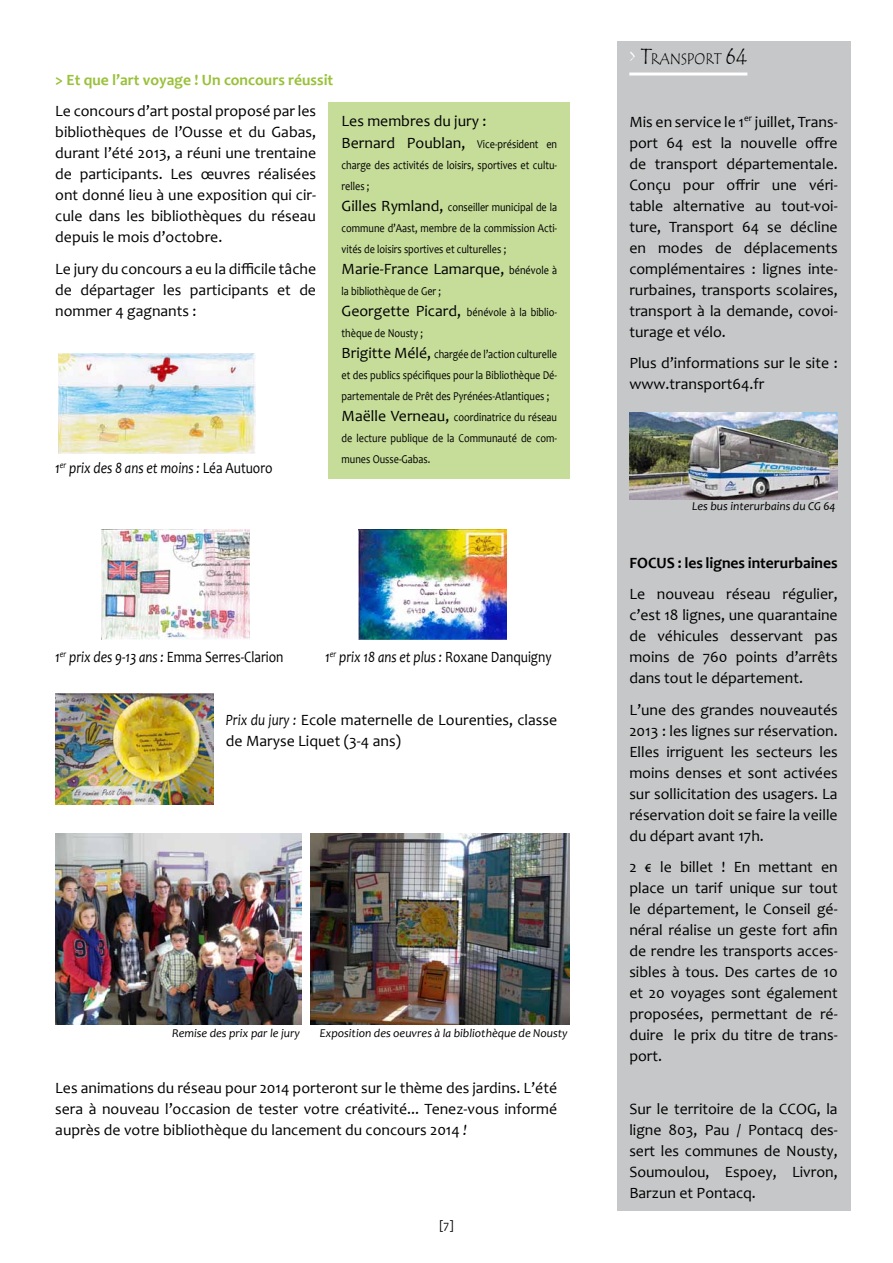
<style>
.page{position:relative;width:893px;height:1263px;background:#fff}
.page>*{position:absolute;margin:0;border:0;box-sizing:border-box;transform-origin:0 0}
.t1{font:15.75px/21px "Candara";color:#000;text-align:justify}
.t2{font:italic 15.75px "Candara";color:#000;scale:.85 1}
.t3{font:15.75px "Candara";color:#000;scale:.85 1}
.t4{font:700 15.75px "Candara";color:#99c139}
.t5{font:700 15.75px "Candara";color:#000}
.t6{font:15.75px "Tempus Sans ITC";color:#000;scale:.88 1}
.t7{font:12px/21px "Candara";color:#000;scale:.85 1}
.t8{font:italic 12px "Candara";color:#000}
.t9{font:12px "Candara";color:#000}
.s1{font-style:normal}
.s2{font-size:15.75px}
.s3{font-size:12px}
.s4{font-style:italic}
.s5{font-size:22.5px;color:#fff}
.s6{font-size:22.5px}
</style>
<div class="page">
<div style="left:617px;top:41px;width:233px;height:1170px;background:#c6c7c8"></div>
<hr style="left:629px;top:73px;width:118px;height:3px;background:#fff">
<div style="left:329px;top:102px;width:241px;height:377px;background:#c6dc99"></div>
<img style="left:58px;top:353px;width:198px;height:100px">
<img style="left:101px;top:529px;width:148px;height:110px">
<img style="left:359px;top:529px;width:148px;height:110px">
<img style="left:55px;top:833px;width:247px;height:192px">
<img style="left:310px;top:833px;width:260px;height:192px">
<img style="left:55px;top:693px;width:158px;height:112px">
<img style="left:629px;top:412px;width:209px;height:87px">
<p class="t4" style="left:55px;top:70px;width:279px">&gt; Et que l’art voyage ! Un concours réussit</p>
<p class="t1" style="left:55px;top:100px;width:262px">Le concours d’art postal proposé par les bibliothèques de l’Ousse et du Gabas, durant l’été 2013, a réuni une trentaine de participants. Les œuvres réalisées ont donné lieu à une exposition qui cir&shy;cule dans les bibliothèques du réseau depuis le mois d’octobre.</p>
<p class="t1" style="left:55px;top:258px;width:262px">Le jury du concours a eu la difficile tâche de départager les participants et de nommer 4 gagnants :</p>
<p class="t2" style="left:55px;top:458px;width:257px">1<sup>er</sup> prix des 8 ans et moins : <span class="s1">Léa Autuoro</span></p>
<p class="t1" style="left:342px;top:110px;width:146px">Les membres du jury :</p>
<p class="t7" style="left:342px;top:133px;width:255px"><span class="s2">Bernard Poublan,</span> Vice-président en charge des activités de loisirs, sportives et cultu&shy;relles ;<br><span class="s2">Gilles Rymland,</span> conseiller municipal de la commune d’Aast, membre de la commission Acti&shy;vités de loisirs sportives et culturelles ;</p>
<p class="t1" style="left:342px;top:258px;width:217px">Marie-France Lamarque, <span class="s3">bénévole à</span></p>
<p class="t7" style="left:342px;top:280px;width:255px">la bibliothèque de Ger ;<br><span class="s2">Georgette Picard,</span> bénévole à la biblio&shy;thèque de Nousty ;<br><span class="s2">Brigitte Mélé,</span> chargée de l’action culturelle et des publics spécifiques pour la Bibliothèque Dé&shy;partementale de Prêt des Pyrénées-Atlantiques ; <span class="s2">Maëlle Verneau,</span> coordinatrice du réseau de lecture publique de la Communauté de com&shy;munes Ousse-Gabas.</p>
<p class="t3" style="left:55px;top:647px;width:270px"><span class="s4">1</span><sup>er</sup> <span class="s4">prix des 9-13 ans :</span> Emma Serres-Clarion</p>
<p class="t2" style="left:325px;top:647px;width:268px">1<sup>er</sup> prix 18 ans et plus : <span class="s1">Roxane Danquigny</span></p>
<p class="t1" style="left:226px;top:709px;width:333px"><span class="s4">Prix du jury :</span> Ecole maternelle de Lourenties, classe de Maryse Liquet (3-4 ans)</p>
<p class="t8" style="left:172px;top:1025px;width:129px">Remise des prix par le jury</p>
<p class="t8" style="left:320px;top:1025px;width:250px">Exposition des oeuvres à la bibliothèque de Nousty</p>
<p class="t1" style="left:55px;top:1077px;width:503px">Les animations du réseau pour 2014 porteront sur le thème des jardins. L’été sera à nouveau l’occasion de tester votre créativité... Tenez-vous informé auprès de votre bibliothèque du lancement du concours 2014 <span class="s4">!</span></p>
<p class="t9" style="left:439px;top:1218px;width:16px">[7]</p>
<p class="t6" style="left:629px;top:48px;width:136px"><span class="s5">&gt;</span> <span class="s6">T</span>RANSPORT <span class="s6">64</span></p>
<p class="t1" style="left:629px;top:111px;width:210px">Mis en service le 1<sup>er</sup> juillet, Trans&shy;port 64 est la nouvelle offre de transport départementale.<br>Conçu pour offrir une véri&shy;table alternative au tout-voi&shy;ture, Transport 64 se décline en modes de déplacements complémentaires : lignes inte&shy;rurbaines, transports scolaires, transport à la demande, covoi&shy;turage et vélo.</p>
<p class="t1" style="left:629px;top:352px;width:210px">Plus d’informations sur le site : www.transport64.fr</p>
<p class="t8" style="left:692px;top:499px;width:145px">Les bus interurbains du CG 64</p>
<p class="t5" style="left:629px;top:553px;width:210px">FOCUS : les lignes interurbaines</p>
<p class="t1" style="left:629px;top:583px;width:210px">Le nouveau réseau régulier, c’est 18 lignes, une quarantaine de véhicules desservant pas moins de 760 points d’arrêts dans tout le département.</p>
<p class="t1" style="left:629px;top:699px;width:210px">L’une des grandes nouveautés 2013 : les lignes sur réservation.<br>Elles irriguent les secteurs les moins denses et sont activées sur sollicitation des usagers. La réservation doit se faire la veille du départ avant 17h.</p>
<p class="t1" style="left:629px;top:856px;width:210px">2 € le billet ! En mettant en place un tarif unique sur tout le département, le Conseil gé&shy;néral réalise un geste fort afin de rendre les transports acces&shy;sibles à tous. Des cartes de 10 et 20 voyages sont également proposées, permettant de ré&shy;duire le prix du titre de trans&shy;port.</p>
<p class="t1" style="left:629px;top:1098px;width:210px">Sur le territoire de la CCOG, la ligne 803, Pau / Pontacq des&shy;sert les communes de Nousty, Soumoulou, Espoey, Livron, Barzun et Pontacq.</p>
</div>
